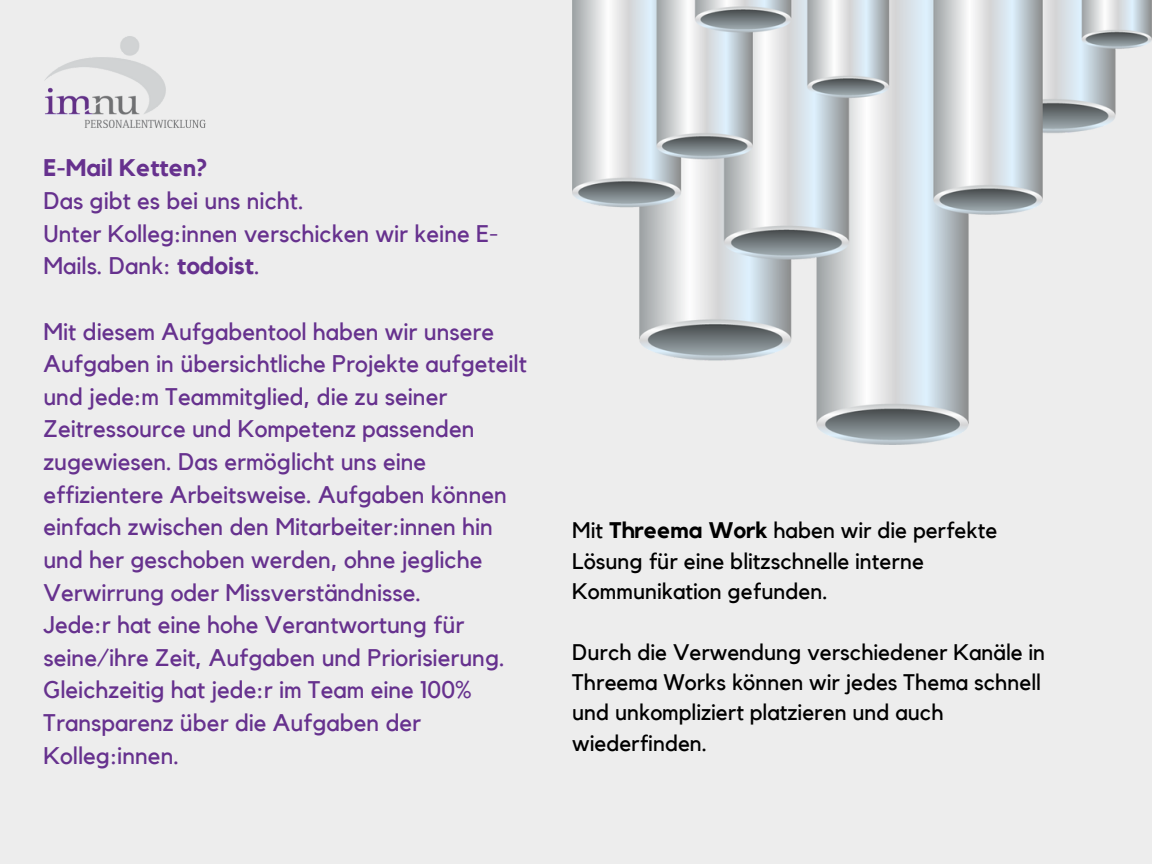
<style>
.page{position:relative;width:1152px;height:864px;background:#ededed}
.page>*{position:absolute;margin:0;border:0;box-sizing:border-box;transform-origin:0 0}
.t1{font:24px/32.7px "Kollektif";color:#66318e}
.t2{font:700 24px "Kollektif";color:#66318e}
.t3{font:22.5px/30.3px "Kollektif";color:#000}
.s1{font-weight:700}
</style>
<div class="page">
<img style="left:573px;top:0;width:579px;height:445px">
<img style="left:45px;top:36px;width:161px;height:92px">
<p class="t2" style="left:43px;top:157px;width:165px">E-Mail Ketten?</p>
<p class="t1" style="left:43px;top:185px;width:262px">Das gibt es bei uns nicht.</p>
<p class="t1" style="left:43px;top:218px;width:457px">Unter Kolleg:innen verschicken wir keine E-<br>Mails. Dank: <span class="s1">todoist</span>.</p>
<p class="t1" style="left:43px;top:316px;width:485px">Mit diesem Aufgabentool haben wir unsere Aufgaben in übersichtliche Projekte aufgeteilt und jede:m Teammitglied, die zu seiner Zeitressource und Kompetenz passenden zugewiesen. Das ermöglicht uns eine effizientere Arbeitsweise. Aufgaben können einfach zwischen den Mitarbeiter:innen hin und her geschoben werden, ohne jegliche Verwirrung oder Missverständnisse.</p>
<p class="t1" style="left:43px;top:609px;width:463px">Jede:r hat eine hohe Verantwortung für seine/ihre Zeit, Aufgaben und Priorisierung.<br>Gleichzeitig hat jede:r im Team eine 100% Transparenz über die Aufgaben der Kolleg:innen.</p>
<p class="t3" style="left:572px;top:516px;width:427px">Mit <span class="s1">Threema Work</span> haben wir die perfekte<br>Lösung für eine blitzschnelle interne<br>Kommunikation gefunden.</p>
<p class="t3" style="left:572px;top:638px;width:475px">Durch die Verwendung verschiedener Kanäle in Threema Works können wir jedes Thema schnell und unkompliziert platzieren und auch wiederfinden.</p>
</div>
